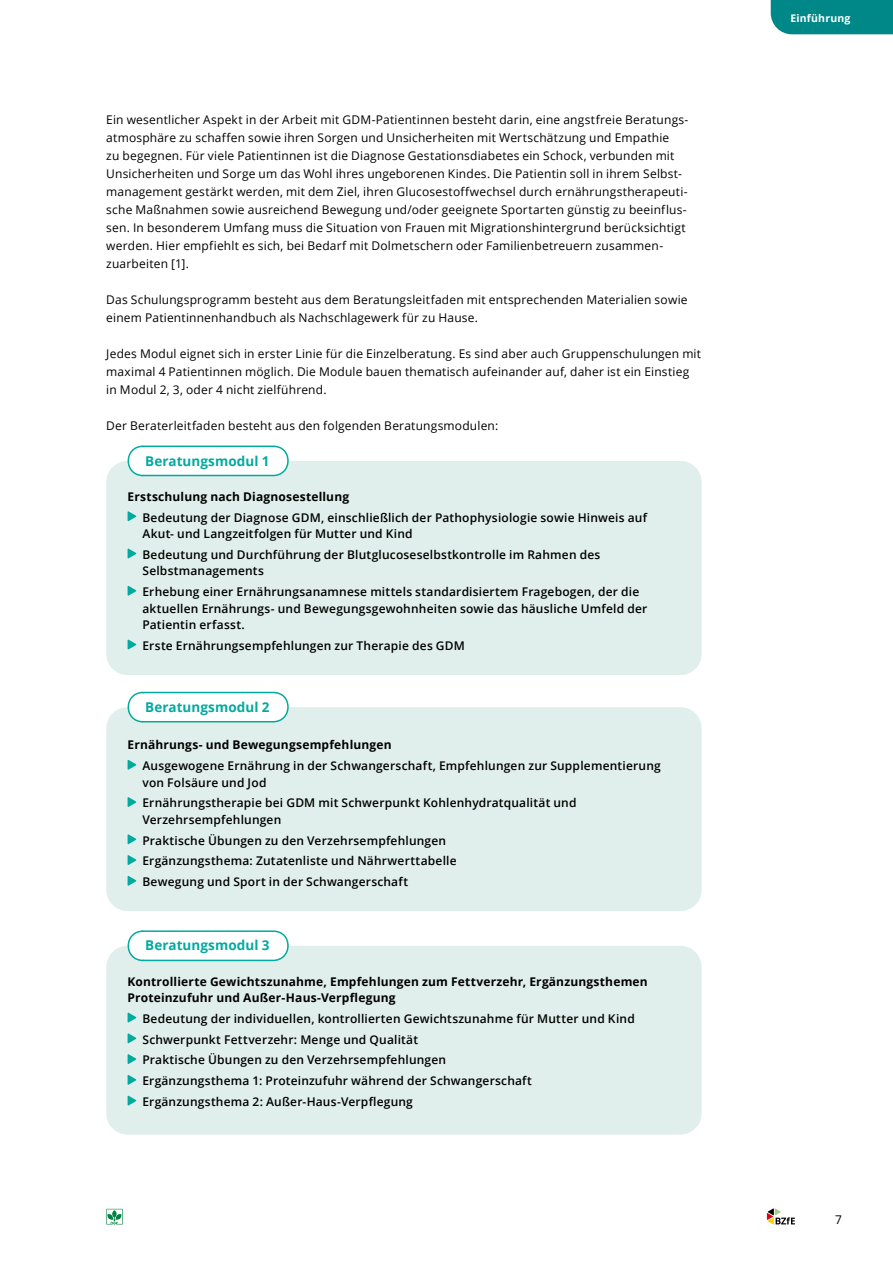
<style>
.page{position:relative;width:893px;height:1263px;background:#fff}
.page>*{position:absolute;margin:0;border:0;box-sizing:border-box;transform-origin:0 0}
.t1{font:700 13.5px "Open Sans";letter-spacing:.005em;color:#00aa9f}
.t2{font:12px/18px "Open Sans";letter-spacing:.015em;color:#000}
.t3{font:600 12px/16.5px "Open Sans";letter-spacing:.015em;color:#000}
.t4{font:700 12px/16.5px "Open Sans";letter-spacing:.015em;color:#000}
.t5{font:700 10.5px "Open Sans";letter-spacing:.015em;color:#fff}
</style>
<div class="page">
<div style="left:106px;top:707px;width:596px;height:204px;background:#e0efeb;border-radius:21px"></div>
<svg style="left:127px;top:691px;width:162px;height:32px"></svg>
<div style="left:106px;top:461px;width:596px;height:214px;background:#e0efeb;border-radius:21px"></div>
<svg style="left:127px;top:445px;width:162px;height:32px"></svg>
<div style="left:106px;top:946px;width:596px;height:188px;background:#e0efeb;border-radius:21px"></div>
<svg style="left:127px;top:930px;width:162px;height:32px"></svg>
<svg style="left:128px;top:511px;width:8px;height:10px"></svg>
<svg style="left:128px;top:549px;width:8px;height:9px"></svg>
<svg style="left:128px;top:586px;width:8px;height:10px"></svg>
<svg style="left:128px;top:640px;width:8px;height:9px"></svg>
<svg style="left:128px;top:760px;width:8px;height:10px"></svg>
<svg style="left:128px;top:797px;width:8px;height:10px"></svg>
<svg style="left:128px;top:834px;width:8px;height:10px"></svg>
<svg style="left:128px;top:855px;width:8px;height:10px"></svg>
<svg style="left:128px;top:876px;width:8px;height:10px"></svg>
<svg style="left:128px;top:1013px;width:8px;height:9px"></svg>
<svg style="left:128px;top:1033px;width:8px;height:10px"></svg>
<svg style="left:128px;top:1054px;width:8px;height:10px"></svg>
<svg style="left:128px;top:1075px;width:8px;height:10px"></svg>
<svg style="left:128px;top:1096px;width:8px;height:9px"></svg>
<div style="left:771px;top:0;width:122px;height:34px;background:#008788"></div>
<svg style="left:767px;top:1208px;width:28px;height:16px"></svg>
<svg style="left:106px;top:1209px;width:17px;height:15px"></svg>
<p class="t2" style="left:106px;top:110px;width:584px">Ein wesentlicher Aspekt in der Arbeit mit GDM-Patientinnen besteht darin, eine angstfreie Beratungs&shy;atmosphäre zu schaffen sowie ihren Sorgen und Unsicherheiten mit Wertschätzung und Empathie<br>zu begegnen. Für viele Patientinnen ist die Diagnose Gestationsdiabetes ein Schock, verbunden mit Unsicherheiten und Sorge um das Wohl ihres ungeborenen Kindes. Die Patientin soll in ihrem Selbst&shy;management gestärkt werden, mit dem Ziel, ihren Glucosestoffwechsel durch ernährungstherapeuti&shy;sche Maßnahmen sowie ausreichend Bewegung und/oder geeignete Sportarten günstig zu beeinflus&shy;sen. In besonderem Umfang muss die Situation von Frauen mit Migrationshintergrund berücksichtigt werden. Hier empfiehlt es sich, bei Bedarf mit Dolmetschern oder Familienbetreuern zusammen&shy;zuarbeiten [1].</p>
<p class="t2" style="left:106px;top:290px;width:583px">Das Schulungsprogramm besteht aus dem Beratungsleitfaden mit entsprechenden Materialien sowie einem Patientinnenhandbuch als Nachschlagewerk für zu Hause.</p>
<p class="t2" style="left:106px;top:344px;width:596px">Jedes Modul eignet sich in erster Linie für die Einzelberatung. Es sind aber auch Gruppenschulungen mit maximal 4 Patientinnen möglich. Die Module bauen thematisch aufeinander auf, daher ist ein Einstieg in Modul 2, 3, oder 4 nicht zielführend.</p>
<p class="t2" style="left:106px;top:416px;width:393px">Der Beraterleitfaden besteht aus den folgenden Beratungsmodulen:</p>
<p class="t1" style="left:145px;top:451px;width:126px">Beratungsmodul 1</p>
<p class="t4" style="left:128px;top:488px;width:223px">Erstschulung nach Diagnosestellung</p>
<p class="t3" style="left:142px;top:509px;width:506px">Bedeutung der Diagnose GDM, einschließlich der Pathophysiologie sowie Hinweis auf<br>Akut- und Langzeitfolgen für Mutter und Kind</p>
<p class="t3" style="left:142px;top:546px;width:459px">Bedeutung und Durchführung der Blutglucoseselbstkontrolle im Rahmen des<br>Selbstmanagements</p>
<p class="t3" style="left:142px;top:583px;width:506px">Erhebung einer Ernährungsanamnese mittels standardisiertem Fragebogen, der die aktuellen Ernährungs- und Bewegungsgewohnheiten sowie das häusliche Umfeld der<br>Patientin erfasst.</p>
<p class="t3" style="left:142px;top:637px;width:324px">Erste Ernährungsempfehlungen zur Therapie des GDM</p>
<p class="t1" style="left:145px;top:697px;width:126px">Beratungsmodul 2</p>
<p class="t4" style="left:128px;top:736px;width:266px">Ernährungs- und Bewegungsempfehlungen</p>
<p class="t3" style="left:142px;top:757px;width:520px">Ausgewogene Ernährung in der Schwangerschaft, Empfehlungen zur Supplementierung von Folsäure und Jod</p>
<p class="t3" style="left:142px;top:794px;width:436px">Ernährungstherapie bei GDM mit Schwerpunkt Kohlenhydratqualität und<br>Verzehrsempfehlungen</p>
<p class="t3" style="left:142px;top:830px;width:316px;line-height:20.7px">Praktische Übungen zu den Verzehrsempfehlungen<br>Ergänzungsthema: Zutatenliste und Nährwerttabelle<br>Bewegung und Sport in der Schwangerschaft</p>
<p class="t1" style="left:145px;top:936px;width:126px">Beratungsmodul 3</p>
<p class="t4" style="left:128px;top:973px;width:522px">Kontrollierte Gewichtszunahme, Empfehlungen zum Fettverzehr, Ergänzungsthemen<br>Proteinzufuhr und Außer-Haus-Verpflegung</p>
<p class="t3" style="left:142px;top:1008px;width:494px;line-height:20.7px">Bedeutung der individuellen, kontrollierten Gewichtszunahme für Mutter und Kind Schwerpunkt Fettverzehr: Menge und Qualität<br>Praktische Übungen zu den Verzehrsempfehlungen<br>Ergänzungsthema 1: Proteinzufuhr während der Schwangerschaft Ergänzungsthema 2: Außer-Haus-Verpflegung</p>
<p class="t5" style="left:790px;top:11px;width:62px">Einführung</p>
<p class="t2" style="left:835px;top:1211px;width:8px">7</p>
</div>
